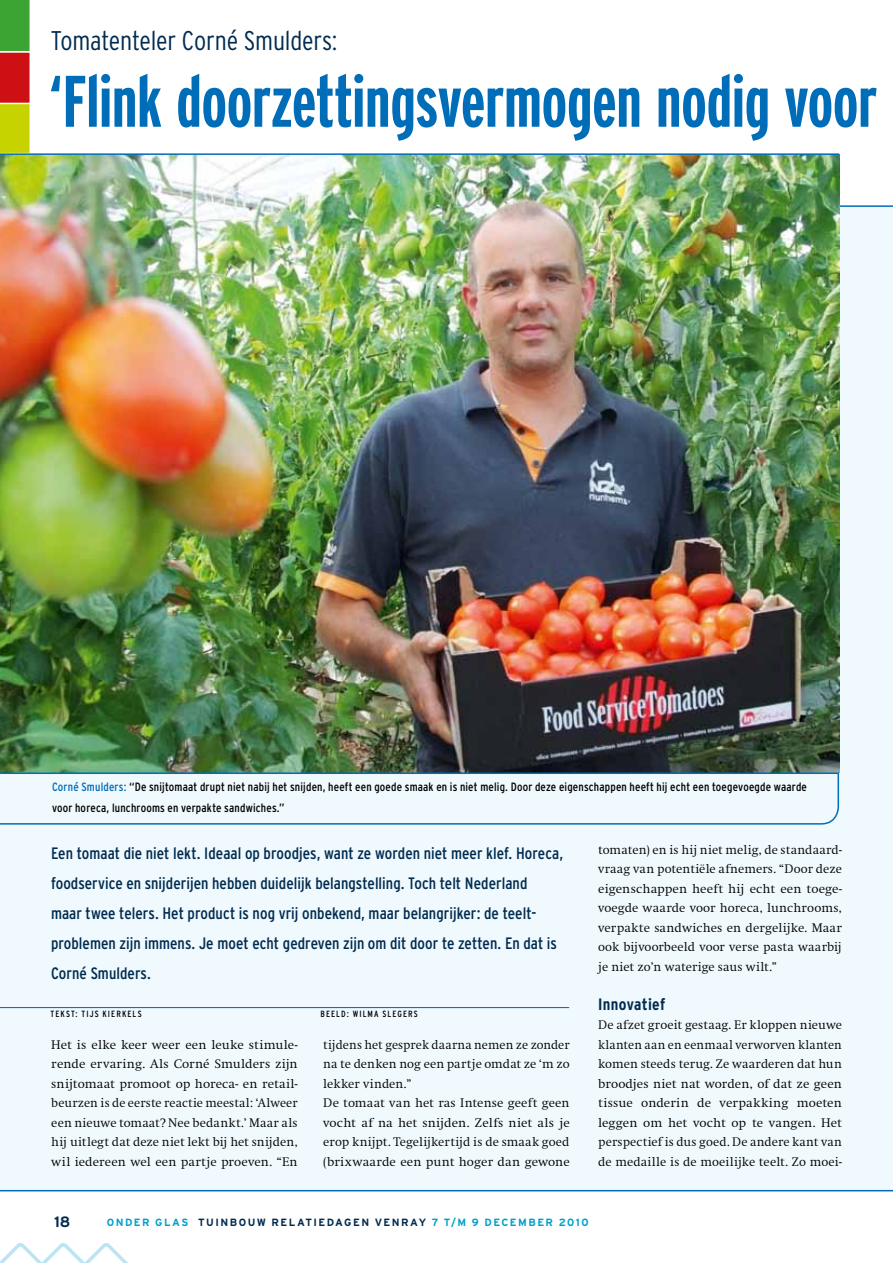
<style>
.page{position:relative;width:893px;height:1263px;background:#fff}
.page>*{position:absolute;margin:0;border:0;box-sizing:border-box;transform-origin:0 0}
.t1{font:700 extra-condensed 72.75px "Interstate";letter-spacing:-.005em;color:#006db8}
.t2{font:300 condensed 27px "Interstate";letter-spacing:-.01em;color:#002b50}
.t3{font:condensed 16.5px/30px "Interstate";color:#002b50}
.t4{font:700 condensed 16.5px "Interstate";letter-spacing:.02em;color:#002b50}
.t5{font:700 15px "Interstate";color:#002b50}
.t6{font:300 12.9px/19.5px "Swift";letter-spacing:.01em;color:#000;text-align:justify}
.t7{font:condensed 12px/21px "Interstate";letter-spacing:.015em;color:#000}
.t8{font:700 10.5px "Interstate";letter-spacing:.135em;color:#00a1ca}
.t9{font:condensed 9px "Interstate";letter-spacing:.12em;color:#000}
.s1{color:#006db8}
.s2{color:#002b50}
</style>
<div class="page">
<div style="left:0;top:206px;width:893px;height:986px;background:#f0f9fd"></div>
<hr style="left:0;top:205px;width:893px;height:2px;background:#006db8">
<svg style="left:0;top:1007px;width:570px;height:2px"></svg>
<div style="left:0;top:1191px;width:893px;height:72px;background:#fff"></div>
<hr style="left:0;top:1190px;width:893px;height:1px;background:#006db8">
<img style="left:0;top:155px;width:839px;height:617px">
<svg style="left:0;top:772px;width:840px;height:53px"></svg>
<hr style="left:0;top:153px;width:839px;height:2px;background:#006db8">
<svg style="left:0;top:0;width:31px;height:154px;background:#a08a28"></svg>
<svg style="left:0;top:1243px;width:128px;height:20px"></svg>
<h2 class="t2" style="left:51px;top:26px;width:288px">Tomatenteler Corné Smulders:</h2>
<h1 class="t1" style="left:48px;top:61px;width:831px">‘Flink doorzettingsvermogen nodig voor</h1>
<p class="t7" style="left:52px;top:776px;width:756px"><span class="s1">Corné Smulders:</span> “De snijtomaat drupt niet nabij het snijden, heeft een goede smaak en is niet melig. Door deze eigenschappen heeft hij echt een toegevoegde waarde voor horeca, lunchrooms en verpakte sandwiches.”</p>
<p class="t3" style="left:51px;top:838px;width:514px">Een tomaat die niet lekt. Ideaal op broodjes, want ze worden niet meer klef. Horeca, foodservice en snijderijen hebben duidelijk belangstelling. Toch telt Nederland<br>maar twee telers. Het product is nog vrij onbekend, maar belangrijker: de teelt&shy;problemen zijn immens. Je moet echt gedreven zijn om dit door te zetten. En dat is Corné Smulders.</p>
<p class="t9" style="left:50px;top:1008px;width:93px">TEKST: TIJS KIERKELS</p>
<p class="t9" style="left:320px;top:1008px;width:99px">BEELD: WILMA SLEGERS</p>
<p class="t6" style="left:51px;top:1035px;width:248px">Het is elke keer weer een leuke stimule&shy;rende ervaring. Als Corné Smulders zijn snijtomaat promoot op horeca- en retail&shy;beurzen is de eerste reactie meestal: ‘Alweer een nieuwe tomaat? Nee bedankt.’ Maar als hij uitlegt dat deze niet lekt bij het snijden, wil iedereen wel een partje proeven. “En</p>
<p class="t6" style="left:323px;top:1035px;width:248px;text-align:left">tijdens het gesprek daarna nemen ze zonder na te denken nog een partje omdat ze ‘m zo lekker vinden.”<br>De tomaat van het ras Intense geeft geen vocht af na het snijden. Zelfs niet als je erop knijpt. Tegelijkertijd is de smaak goed (brixwaarde een punt hoger dan gewone</p>
<p class="t6" style="left:598px;top:840px;width:245px">tomaten) en is hij niet melig, de standaard&shy;vraag van potentiële afnemers. “Door deze eigenschappen heeft hij echt een toege&shy;voegde waarde voor horeca, lunchrooms, verpakte sandwiches en dergelijke. Maar ook bijvoorbeeld voor verse pasta waarbij je niet zo’n waterige saus wilt.”</p>
<p class="t4" style="left:598px;top:994px;width:69px">Innovatief</p>
<p class="t6" style="left:598px;top:1015px;width:245px">De afzet groeit gestaag. Er kloppen nieuwe klanten aan en eenmaal verworven klanten komen steeds terug. Ze waarderen dat hun broodjes niet nat worden, of dat ze geen tissue onderin de verpakking moeten leggen om het vocht op te vangen. Het perspectief is dus goed. De andere kant van de medaille is de moeilijke teelt. Zo moei-</p>
<p class="t5" style="left:54px;top:1213px;width:18px">18</p>
<p class="t8" style="left:107px;top:1216px;width:484px">ONDER GLAS <span class="s2">TUINBOUW RELATIEDAGEN VENRAY</span> 7 T/M 9 DECEMBER 2010</p>
</div>
